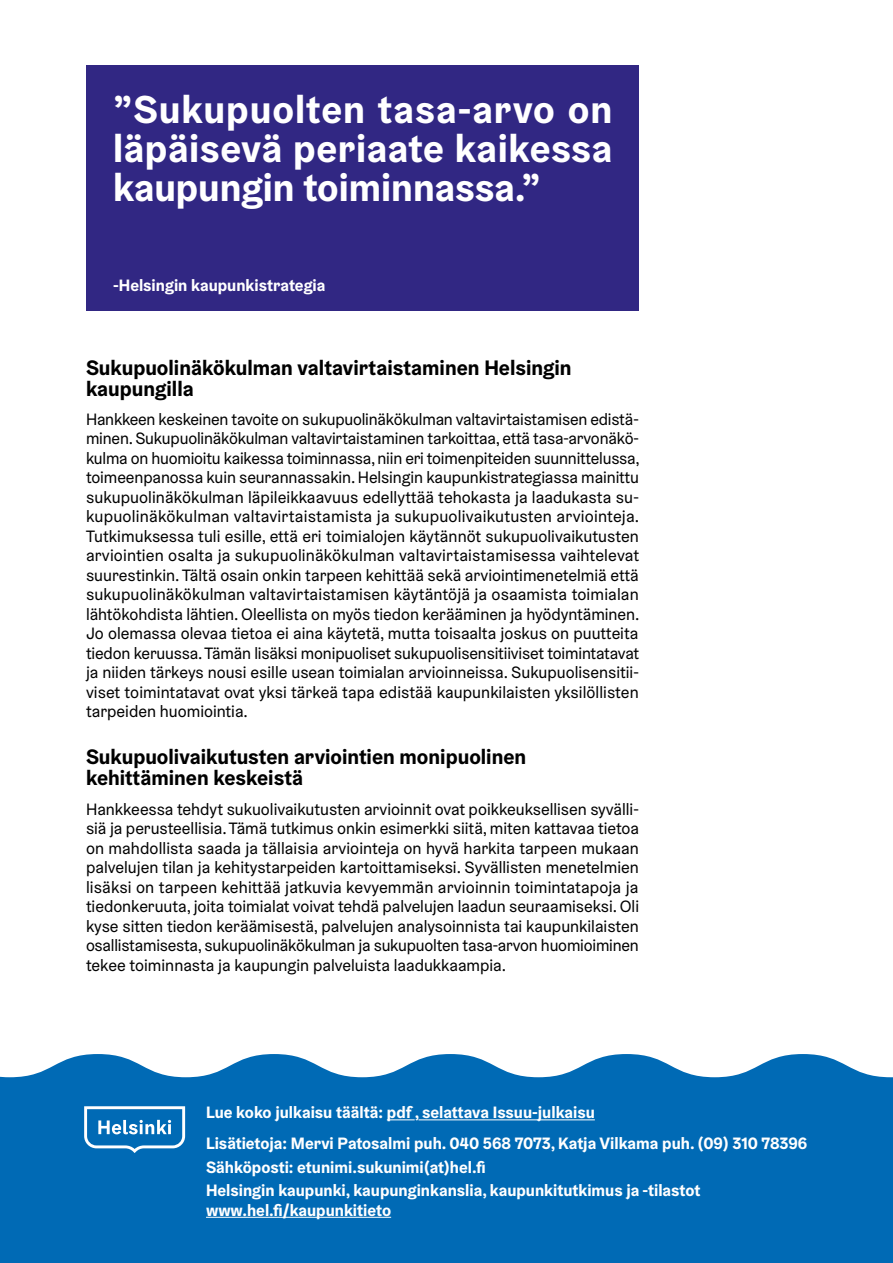
<style>
.page{position:relative;width:893px;height:1263px;background:#fff}
.page>*{position:absolute;margin:0;border:0;box-sizing:border-box;transform-origin:0 0}
.t1{font:700 39px/39px "Helsinki Grotesk";letter-spacing:.005em;color:#fff;text-align:justify}
.t2{font:700 21px/21px "Helsinki Grotesk";color:#000}
.t3{font:16.5px/19.5px "Helsinki Grotesk";color:#000;text-align:justify}
.t4{font:700 16.5px/30.5px "Helsinki Grotesk";color:#fff}
</style>
<div class="page">
<div style="left:0;top:1054px;width:893px;height:209px;background:#006ab5"></div>
<svg style="left:84px;top:1106px;width:101px;height:47px"></svg>
<hr style="left:206px;top:1217px;width:185px;height:1px;background:#fff">
<div style="left:86px;top:65px;width:553px;height:245px;background:#312783"></div>
<svg style="left:387px;top:1119px;width:28px;height:1px"></svg>
<hr style="left:418px;top:1119px;width:177px;height:1px;background:#fff">
<h1 class="t1" style="left:113px;top:90px;width:501px">”Sukupuolten tasa-arvo on läpäisevä periaate kaikessa kaupungin toiminnassa.”</h1>
<p class="t4" style="left:113px;top:269px;width:214px">-Helsingin kaupunkistrategia</p>
<p class="t2" style="left:86px;top:357px;width:487px">Sukupuolinäkökulman valtavirtaistaminen Helsingin kaupungilla</p>
<p class="t3" style="left:86px;top:409px;width:555px">Hankkeen keskeinen tavoite on sukupuolinäkökulman valtavirtaistamisen edistä&shy;minen. Sukupuolinäkökulman valtavirtaistaminen tarkoittaa, että tasa-arvonäkö&shy;kulma on huomioitu kaikessa toiminnassa, niin eri toimenpiteiden suunnittelussa, toimeenpanossa kuin seurannassakin. Helsingin kaupunkistrategiassa mainittu sukupuolinäkökulman läpileikkaavuus edellyttää tehokasta ja laadukasta su&shy;kupuolinäkökulman valtavirtaistamista ja sukupuolivaikutusten arviointeja.<br>Tutkimuksessa tuli esille, että eri toimialojen käytännöt sukupuolivaikutusten arviointien osalta ja sukupuolinäkökulman valtavirtaistamisessa vaihtelevat suurestinkin. Tältä osain onkin tarpeen kehittää sekä arviointimenetelmiä että sukupuolinäkökulman valtavirtaistamisen käytäntöjä ja osaamista toimialan lähtökohdista lähtien. Oleellista on myös tiedon kerääminen ja hyödyntäminen.<br>Jo olemassa olevaa tietoa ei aina käytetä, mutta toisaalta joskus on puutteita tiedon keruussa. Tämän lisäksi monipuoliset sukupuolisensitiiviset toimintatavat ja niiden tärkeys nousi esille usean toimialan arvioinneissa. Sukupuolisensitii&shy;viset toimintatavat ovat yksi tärkeä tapa edistää kaupunkilaisten yksilöllisten tarpeiden huomiointia.</p>
<p class="t2" style="left:86px;top:745px;width:442px">Sukupuolivaikutusten arviointien monipuolinen kehittäminen keskeistä</p>
<p class="t3" style="left:86px;top:799px;width:555px">Hankkeessa tehdyt sukuolivaikutusten arvioinnit ovat poikkeuksellisen syvälli&shy;siä ja perusteellisia. Tämä tutkimus onkin esimerkki siitä, miten kattavaa tietoa on mahdollista saada ja tällaisia arviointeja on hyvä harkita tarpeen mukaan palvelujen tilan ja kehitystarpeiden kartoittamiseksi. Syvällisten menetelmien lisäksi on tarpeen kehittää jatkuvia kevyemmän arvioinnin toimintatapoja ja tiedonkeruuta, joita toimialat voivat tehdä palvelujen laadun seuraamiseksi. Oli kyse sitten tiedon keräämisestä, palvelujen analysoinnista tai kaupunkilaisten osallistamisesta, sukupuolinäkökulman ja sukupuolten tasa-arvon huomioiminen tekee toiminnasta ja kaupungin palveluista laadukkaampia.</p>
<p class="t4" style="left:206px;top:1097px;width:603px">Lue koko julkaisu täältä: pdf , selattava Issuu-julkaisu<br>Lisätietoja: Mervi Patosalmi puh. 040 568 7073, Katja Vilkama puh. (09) 310 78396</p>
<p class="t4" style="left:206px;top:1155px;width:496px;line-height:23.7px">Sähköposti: etunimi.sukunimi(at)hel.fi<br>Helsingin kaupunki, kaupunginkanslia, kaupunkitutkimus ja -tilastot</p>
<p class="t4" style="left:206px;top:1194px;width:187px">www.hel.fi/kaupunkitieto</p>
</div>
